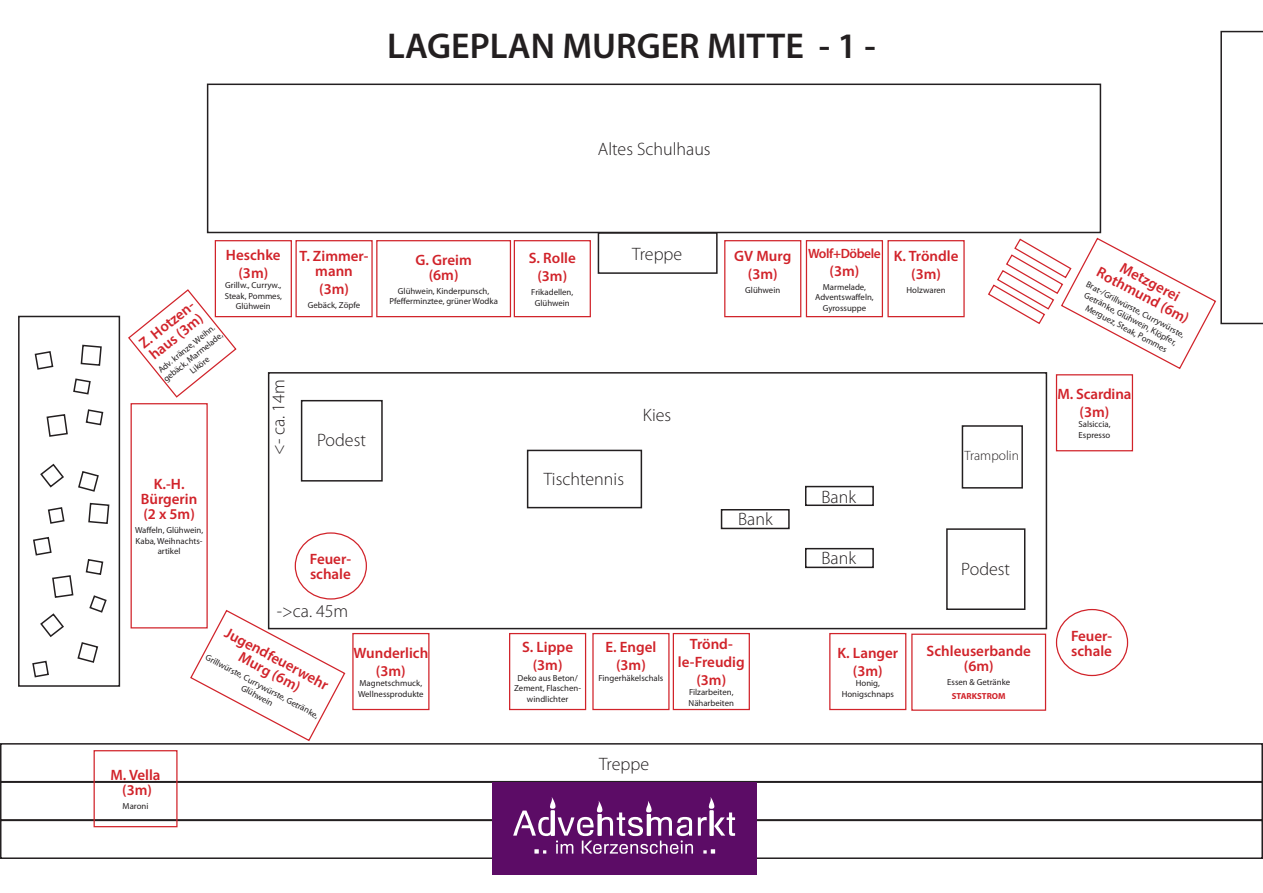
<style>
.page{position:relative;width:1263px;height:893px;background:#fff}
.page>*{position:absolute;margin:0;border:0;box-sizing:border-box;transform-origin:0 0}
.t1{font:600 36px "Myriad Pro";color:#231f20}
.t2{font:300 18px "Myriad Pro";color:#231f20}
.t3{font:600 15px/18px "Myriad Pro";color:#d1232a;text-align:center}
.t4{font:600 13.5px "Myriad Pro";letter-spacing:-.03em;color:#d1232a}
.t5{font:300 13.5px "Myriad Pro";color:#231f20}
.t6{font:8.7px/10.5px "Myriad Pro";color:#231f20;text-align:center}
.t7{font:700 8.7px "Myriad Pro";color:#d1232a}
</style>
<div class="page">
<div style="left:207px;top:84px;width:894px;height:149px;border:2px solid #231f20"></div>
<div style="left:598px;top:232px;width:120px;height:42px;border:2px solid #231f20"></div>
<div style="left:18px;top:316px;width:102px;height:371px;border:2px solid #231f20"></div>
<svg style="left:34px;top:351px;width:20px;height:19px"></svg>
<svg style="left:33px;top:536px;width:19px;height:20px"></svg>
<svg style="left:73px;top:378px;width:18px;height:17px"></svg>
<svg style="left:85px;top:409px;width:19px;height:17px"></svg>
<svg style="left:85px;top:559px;width:19px;height:16px"></svg>
<svg style="left:46px;top:414px;width:22px;height:23px"></svg>
<svg style="left:52px;top:575px;width:22px;height:23px"></svg>
<svg style="left:80px;top:344px;width:22px;height:22px"></svg>
<svg style="left:88px;top:502px;width:22px;height:22px"></svg>
<svg style="left:89px;top:595px;width:18px;height:18px"></svg>
<svg style="left:40px;top:463px;width:24px;height:25px"></svg>
<svg style="left:40px;top:613px;width:24px;height:25px"></svg>
<svg style="left:78px;top:471px;width:21px;height:21px"></svg>
<svg style="left:77px;top:642px;width:22px;height:21px"></svg>
<svg style="left:47px;top:507px;width:18px;height:17px"></svg>
<svg style="left:32px;top:660px;width:17px;height:18px"></svg>
<div style="left:268px;top:372px;width:779px;height:257px;border:2px solid #231f20"></div>
<div style="left:301px;top:400px;width:82px;height:82px;border:2px solid #231f20"></div>
<div style="left:946px;top:528px;width:79px;height:82px;border:2px solid #231f20"></div>
<div style="left:527px;top:450px;width:115px;height:58px;border:2px solid #231f20"></div>
<div style="left:721px;top:509px;width:69px;height:20px;border:2px solid #231f20"></div>
<div style="left:805px;top:486px;width:69px;height:20px;border:2px solid #231f20"></div>
<div style="left:805px;top:548px;width:69px;height:20px;border:2px solid #231f20"></div>
<div style="left:962px;top:425px;width:61px;height:64px;border:2px solid #231f20"></div>
<div style="left:0;top:743px;width:1263px;height:39px;border:2px solid #231f20"></div>
<div style="left:0;top:781px;width:1263px;height:40px;border:2px solid #231f20"></div>
<div style="left:0;top:820px;width:1263px;height:39px;border:2px solid #231f20"></div>
<div style="left:493px;top:782px;width:264px;height:93px;background:#5c0c66"></div>
<svg style="left:513px;top:797px;width:222px;height:57px"></svg>
<div style="left:709px;top:810px;width:5px;height:26px;background:#fff"></div>
<div style="left:215px;top:240px;width:77px;height:77px;border:1px solid #d1232a"></div>
<div style="left:352px;top:633px;width:77px;height:77px;border:1px solid #d1232a"></div>
<div style="left:509px;top:633px;width:77px;height:77px;border:1px solid #d1232a"></div>
<div style="left:829px;top:633px;width:77px;height:77px;border:1px solid #d1232a"></div>
<div style="left:1056px;top:374px;width:77px;height:77px;border:1px solid #d1232a"></div>
<div style="left:592px;top:633px;width:77px;height:77px;border:1px solid #d1232a"></div>
<div style="left:673px;top:633px;width:77px;height:77px;border:1px solid #d1232a"></div>
<div style="left:295px;top:240px;width:78px;height:77px;border:1px solid #d1232a"></div>
<div style="left:514px;top:240px;width:77px;height:77px;border:1px solid #d1232a"></div>
<div style="left:724px;top:240px;width:77px;height:77px;border:1px solid #d1232a"></div>
<div style="left:806px;top:240px;width:77px;height:77px;border:1px solid #d1232a"></div>
<div style="left:887px;top:240px;width:78px;height:77px;border:1px solid #d1232a"></div>
<svg style="left:128px;top:288px;width:109px;height:110px"></svg>
<div style="left:131px;top:403px;width:77px;height:225px;border:1px solid #d1232a"></div>
<div style="left:376px;top:240px;width:135px;height:77px;border:1px solid #d1232a"></div>
<div style="left:911px;top:634px;width:135px;height:77px;border:1px solid #d1232a"></div>
<div style="left:1056px;top:609px;width:72px;height:67px;border:1px solid #d1232a;border-radius:50%"></div>
<div style="left:295px;top:532px;width:72px;height:68px;border:1px solid #d1232a;border-radius:50%"></div>
<svg style="left:189px;top:609px;width:157px;height:133px"></svg>
<svg style="left:987px;top:31px;width:276px;height:338px"></svg>
<div style="left:94px;top:750px;width:84px;height:77px;border:1px solid #d1232a"></div>
<p class="t1" style="left:387px;top:23px;width:490px">LAGEPLAN MURGER MITTE - 1 -</p>
<p class="t2" style="left:598px;top:138px;width:114px">Altes Schulhaus</p>
<p class="t3" style="left:226px;top:245px;width:56px">Heschke (3m)</p>
<p class="t6" style="left:225px;top:280px;width:59px">Grillw., Curryw.,<br>Steak, Pommes,<br>Glühwein</p>
<p class="t3" style="left:136px;top:339px;width:71px;line-height:15px;text-align:left;rotate:-39deg">Z. Hotzen&shy;haus (3m)</p>
<p class="t6" style="left:155px;top:368px;width:75px;rotate:-39deg">Adv. kränze, Weihn. gebäck, Marmelade,<br>Liköre</p>
<p class="t2" style="left:268px;top:455px;width:77px;rotate:-90deg">&lt;- ca. 14m</p>
<p class="t3" style="left:154px;top:474px;width:32px">K.-H.</p>
<p class="t3" style="left:141px;top:489px;width:58px">Bürgerin</p>
<p class="t3" style="left:143px;top:504px;width:53px">(2 x 5m)</p>
<p class="t6" style="left:135px;top:525px;width:70px">Waffeln, Glühwein,<br>Kaba, Weihnachts&shy;artikel</p>
<p class="t3" style="left:300px;top:248px;width:71px;line-height:15px">T. Zimmer&shy;mann</p>
<p class="t3" style="left:319px;top:279px;width:31px">(3m)</p>
<p class="t6" style="left:308px;top:300px;width:54px">Gebäck, Zöpfe</p>
<p class="t2" style="left:317px;top:429px;width:50px">Podest</p>
<p class="t3" style="left:310px;top:551px;width:43px;line-height:15px;text-align:left">Feuer&shy;schale</p>
<p class="t2" style="left:277px;top:600px;width:73px">-&gt;ca. 45m</p>
<p class="t3" style="left:415px;top:250px;width:58px">G. Greim</p>
<p class="t3" style="left:429px;top:265px;width:31px">(6m)</p>
<p class="t6" style="left:389px;top:285px;width:110px">Glühwein, Kinderpunsch,<br>Pfefferminztee, grüner Wodka</p>
<p class="t3" style="left:110px;top:765px;width:52px">M. Vella</p>
<p class="t3" style="left:122px;top:780px;width:31px">(3m)</p>
<p class="t6" style="left:123px;top:801px;width:27px">Maroni</p>
<p class="t3" style="left:230px;top:623px;width:117px;rotate:28deg">Jugendfeuerwehr</p>
<p class="t3" style="left:244px;top:648px;width:69px;rotate:28deg">Murg (6m)</p>
<p class="t6" style="left:209px;top:652px;width:128px;rotate:28deg">Grillwürste, Currywürste, Getränke,</p>
<p class="t6" style="left:244px;top:682px;width:36px;rotate:28deg">Glühwein</p>
<p class="t3" style="left:354px;top:643px;width:76px">Wunderlich (3m)</p>
<p class="t6" style="left:358px;top:678px;width:67px;text-align:left">Magnetschmuck,<br>Wellnessprodukte</p>
<p class="t3" style="left:529px;top:249px;width:48px">S. Rolle</p>
<p class="t3" style="left:537px;top:267px;width:31px">(3m)</p>
<p class="t6" style="left:531px;top:287px;width:44px">Frikadellen,<br>Glühwein</p>
<p class="t2" style="left:632px;top:243px;width:52px">Treppe</p>
<p class="t2" style="left:544px;top:468px;width:82px">Tischtennis</p>
<p class="t2" style="left:643px;top:404px;width:30px">Kies</p>
<p class="t3" style="left:734px;top:247px;width:58px">GV Murg</p>
<p class="t3" style="left:748px;top:265px;width:31px">(3m)</p>
<p class="t6" style="left:745px;top:285px;width:36px">Glühwein</p>
<p class="t2" style="left:738px;top:508px;width:36px">Bank</p>
<p class="t3" style="left:522px;top:638px;width:53px">S. Lippe (3m)</p>
<p class="t6" style="left:514px;top:673px;width:68px">Deko aus Beton/<br>Zement, Flaschen&shy;windlichter</p>
<p class="t3" style="left:605px;top:638px;width:52px">E. Engel (3m)</p>
<p class="t6" style="left:598px;top:673px;width:66px">Fingerhäkelschals</p>
<p class="t3" style="left:678px;top:634px;width:68px">Trönd&shy;le-Freudig (3m)</p>
<p class="t6" style="left:689px;top:687px;width:46px">Filzarbeiten,</p>
<p class="t6" style="left:688px;top:697px;width:47px">Näharbeiten</p>
<p class="t2" style="left:599px;top:754px;width:52px">Treppe</p>
<p class="t4" style="left:808px;top:245px;width:74px">Wolf+Döbele</p>
<p class="t3" style="left:829px;top:261px;width:31px">(3m)</p>
<p class="t6" style="left:815px;top:282px;width:60px">Marmelade,<br>Adventswaffeln,<br>Gyrossuppe</p>
<p class="t3" style="left:894px;top:247px;width:66px">K. Tröndle (3m)</p>
<p class="t6" style="left:906px;top:285px;width:41px">Holzwaren</p>
<p class="t2" style="left:821px;top:486px;width:36px">Bank</p>
<p class="t2" style="left:821px;top:548px;width:36px">Bank</p>
<p class="t5" style="left:964px;top:448px;width:56px">Trampolin</p>
<p class="t2" style="left:961px;top:558px;width:50px">Podest</p>
<p class="t3" style="left:837px;top:643px;width:62px">K. Langer (3m)</p>
<p class="t6" style="left:856px;top:678px;width:26px">Honig,</p>
<p class="t6" style="left:842px;top:688px;width:54px">Honigschnaps</p>
<p class="t3" style="left:926px;top:642px;width:106px">Schleuserbande</p>
<p class="t3" style="left:964px;top:657px;width:31px">(6m)</p>
<p class="t6" style="left:947px;top:677px;width:64px">Essen &amp; Getränke</p>
<p class="t7" style="left:952px;top:691px;width:55px">STARKSTROM</p>
<p class="t3" style="left:1125px;top:258px;width:67px;rotate:28deg">Metzgerei</p>
<p class="t3" style="left:1102px;top:263px;width:104px;rotate:28deg">Rothmund (6m)</p>
<p class="t6" style="left:1089px;top:279px;width:112px;rotate:28deg">Brat-/Grillwürste, Currywürste,<br>Getränke, Glühwein, Klöpfer,<br>Merguez, Steak, Pommes</p>
<p class="t3" style="left:1057px;top:384px;width:75px">M. Scardina (3m)</p>
<p class="t6" style="left:1078px;top:419px;width:34px">Salsiccia,</p>
<p class="t6" style="left:1079px;top:430px;width:33px">Espresso</p>
<p class="t3" style="left:1071px;top:628px;width:43px;line-height:15px;text-align:left">Feuer&shy;schale</p>
</div>
